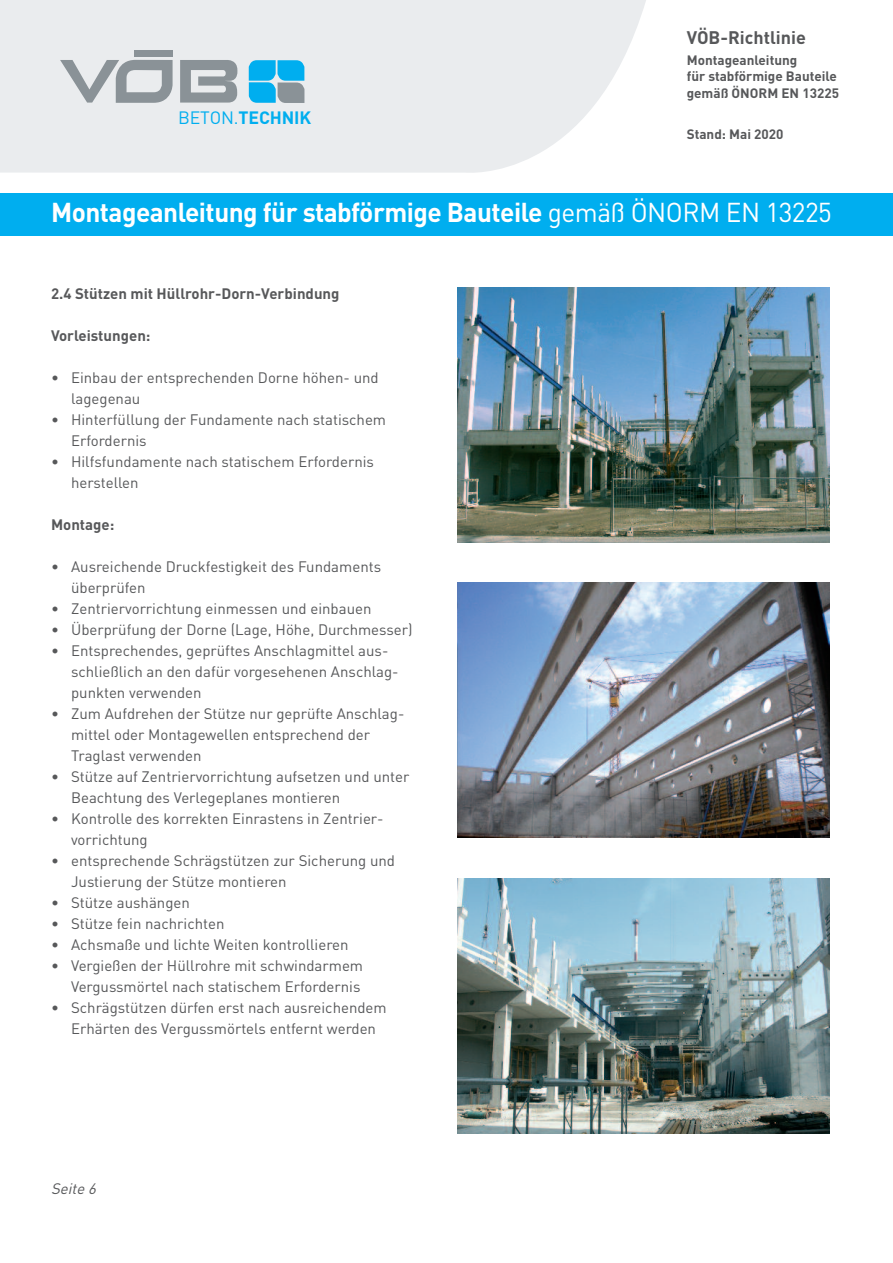
<style>
.page{position:relative;width:893px;height:1263px;background:#fff}
.page>*{position:absolute;margin:0;border:0;box-sizing:border-box;transform-origin:0 0}
.t1{font:700 27px "DINOT";letter-spacing:-.02em;color:#fff}
.t2{font:700 18px "DINOT";color:#57585a}
.t3{font:700 17.7px "DINOT";letter-spacing:-.01em;color:#00aeef}
.t4{font:15px/21px "DINOT";color:#57585a}
.t5{font:700 15px "DINOT";color:#57585a}
.t6{font:italic 15px "DINOT";color:#57585a}
.t7{font:700 13.5px/16.5px "DINOT";color:#57585a}
.s1{font-weight:400}
</style>
<div class="page">
<img style="left:457px;top:288px;width:372px;height:255px">
<img style="left:457px;top:582px;width:372px;height:255px">
<img style="left:457px;top:878px;width:372px;height:256px">
<svg style="left:0;top:0;width:646px;height:173px;background:#ebedef"></svg>
<div style="left:134px;top:51px;width:38px;height:6px;background:#8a9297"></div>
<svg style="left:180px;top:60px;width:59px;height:43px;background:#a4aaae"></svg>
<svg style="left:60px;top:60px;width:113px;height:43px;background:#babfc3"></svg>
<svg style="left:249px;top:60px;width:55px;height:43px;background:#3bafdb"></svg>
<div style="left:0;top:193px;width:893px;height:43px;background:#00aeef"></div>
<p class="t3" style="left:178px;top:111px;width:134px"><span class="s1">BETON.</span>TECHNIK</p>
<p class="t2" style="left:687px;top:31px;width:121px">VÖB-Richtlinie</p>
<p class="t7" style="left:687px;top:53px;width:154px">Montageanleitung<br>für stabförmige Bauteile gemäß ÖNORM EN 13225</p>
<p class="t7" style="left:687px;top:128px;width:98px">Stand: Mai 2020</p>
<h1 class="t1" style="left:51px;top:203px;width:782px">Montageanleitung für stabförmige Bauteile <span class="s1">gemäß ÖNORM EN 13225</span></h1>
<p class="t5" style="left:51px;top:288px;width:290px">2.4 Stützen mit Hüllrohr-Dorn-Verbindung</p>
<p class="t5" style="left:51px;top:330px;width:101px">Vorleistungen:</p>
<p class="t4" style="left:71px;top:368px;width:309px;text-indent:-20px">• Einbau der entsprechenden Dorne höhen- und lagegenau</p>
<p class="t4" style="left:71px;top:410px;width:317px;text-indent:-20px">• Hinterfüllung der Fundamente nach statischem<br>Erfordernis</p>
<p class="t4" style="left:71px;top:452px;width:304px;text-indent:-20px">• Hilfsfundamente nach statischem Erfordernis herstellen</p>
<p class="t5" style="left:51px;top:519px;width:65px">Montage:</p>
<p class="t4" style="left:71px;top:557px;width:312px;text-indent:-20px">• Ausreichende Druckfestigkeit des Fundaments überprüfen</p>
<p class="t4" style="left:51px;top:599px;width:322px">• Zentriervorrichtung einmessen und einbauen</p>
<p class="t4" style="left:51px;top:620px;width:363px">• Überprüfung der Dorne (Lage, Höhe, Durchmesser)</p>
<p class="t4" style="left:71px;top:641px;width:329px;text-indent:-20px">• Entsprechendes, geprüftes Anschlagmittel aus&shy;schließlich an den dafür vorgesehenen Anschlag&shy;punkten verwenden</p>
<p class="t4" style="left:71px;top:704px;width:335px;text-indent:-20px">• Zum Aufdrehen der Stütze nur geprüfte Anschlag&shy;mittel oder Montagewellen entsprechend der<br>Traglast verwenden</p>
<p class="t4" style="left:71px;top:767px;width:340px;text-indent:-20px">• Stütze auf Zentriervorrichtung aufsetzen und unter<br>Beachtung des Verlegeplanes montieren</p>
<p class="t4" style="left:71px;top:809px;width:314px;text-indent:-20px">• Kontrolle des korrekten Einrastens in Zentrier&shy;vorrichtung</p>
<p class="t4" style="left:71px;top:851px;width:326px;text-indent:-20px">• entsprechende Schrägstützen zur Sicherung und<br>Justierung der Stütze montieren</p>
<p class="t4" style="left:51px;top:893px;width:140px">• Stütze aushängen</p>
<p class="t4" style="left:51px;top:914px;width:175px">• Stütze fein nachrichten</p>
<p class="t4" style="left:51px;top:935px;width:299px">• Achsmaße und lichte Weiten kontrollieren</p>
<p class="t4" style="left:51px;top:956px;width:314px;text-align:right">• Vergießen der Hüllrohre mit schwindarmem<br>Vergussmörtel nach statischem Erfordernis</p>
<p class="t4" style="left:71px;top:998px;width:317px;text-indent:-20px">• Schrägstützen dürfen erst nach ausreichendem<br>Erhärten des Vergussmörtels entfernt werden</p>
<p class="t6" style="left:51px;top:1183px;width:49px">Seite 6</p>
</div>
